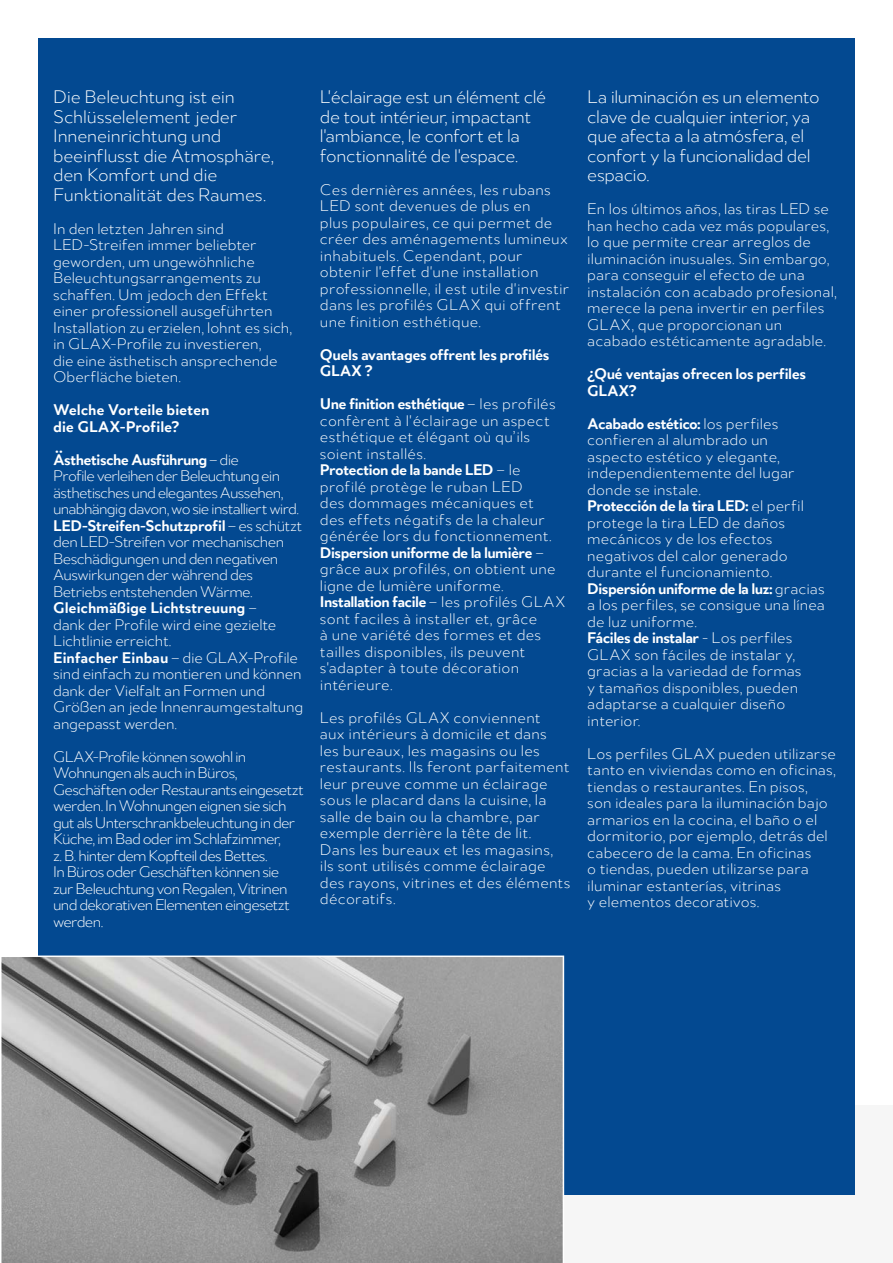
<style>
.page{position:relative;width:893px;height:1263px;background:#fff}
.page>*{position:absolute;margin:0;border:0;box-sizing:border-box;transform-origin:0 0}
.t1{font:300 19.5px/19.5px "Merel";letter-spacing:-.02em;color:#fff}
.t2{font:300 16.5px/16.5px "Merel";color:#fff}
.t3{font:300 16.5px/16.5px "Merel";letter-spacing:-.035em;color:#fff}
.t4{font:300 16.5px/16.5px "Merel";letter-spacing:-.045em;color:#fff}
.t5{font:700 16.5px/16.5px "Merel";letter-spacing:-.03em;color:#fff}
.s1{font-weight:700}
</style>
<div class="page">
<div style="left:0;top:1105px;width:893px;height:158px;background:#f6f6f6"></div>
<div style="left:38px;top:38px;width:817px;height:1157px;background:#034991"></div>
<svg style="left:1px;top:955px;width:563px;height:308px"></svg>
<p class="t1" style="left:53px;top:86px;width:222px">Die Beleuchtung ist ein<br>Schlüsselelement jeder<br>Inneneinrichtung und beeinflusst die Atmosphäre, den Komfort und die<br>Funktionalität des Raumes.</p>
<p class="t2" style="left:53px;top:219px;width:241px">In den letzten Jahren sind<br>LED-Streifen immer beliebter geworden, um ungewöhnliche<br>Beleuchtungsarrangements zu schaffen. Um jedoch den Effekt einer professionell ausgeführten<br>Installation zu erzielen, lohnt es sich, in GLAX-Profile zu investieren,<br>die eine ästhetisch ansprechende<br>Oberfläche bieten.</p>
<p class="t5" style="left:53px;top:400px;width:158px">Welche Vorteile bieten die GLAX-Profile?</p>
<p class="t3" style="left:53px;top:450px;width:252px"><span class="s1">Ästhetische Ausführung</span> – die<br>Profile verleihen der Beleuchtung ein ästhetisches und elegantes Aussehen, unabhängig davon, wo sie installiert wird.<br><span class="s1">LED-Streifen-Schutzprofil</span> – es schützt den LED-Streifen vor mechanischen Beschädigungen und den negativen Auswirkungen der während des Betriebs entstehenden Wärme.<br><span class="s1">Gleichmäßige Lichtstreuung</span> –<br>dank der Profile wird eine gezielte Lichtlinie erreicht.<br><span class="s1">Einfacher Einbau</span> – die GLAX-Profile sind einfach zu montieren und können dank der Vielfalt an Formen und Größen an jede Innenraumgestaltung angepasst werden.</p>
<p class="t4" style="left:53px;top:747px;width:252px">GLAX-Profile können sowohl in Wohnungen als auch in Büros, Geschäften oder Restaurants eingesetzt werden. In Wohnungen eignen sie sich gut als Unterschrankbeleuchtung in der Küche, im Bad oder im Schlafzimmer,<br>z. B. hinter dem Kopfteil des Bettes.<br>In Büros oder Geschäften können sie<br>zur Beleuchtung von Regalen, Vitrinen und dekorativen Elementen eingesetzt werden.</p>
<p class="t1" style="left:320px;top:86px;width:228px">L'éclairage est un élément clé de tout intérieur, impactant l'ambiance, le confort et la fonctionnalité de l'espace.</p>
<p class="t2" style="left:320px;top:180px;width:251px">Ces dernières années, les rubans<br>LED sont devenues de plus en<br>plus populaires, ce qui permet de créer des aménagements lumineux inhabituels. Cependant, pour obtenir l'effet d'une installation professionnelle, il est utile d'investir dans les profilés GLAX qui offrent une finition esthétique.</p>
<p class="t5" style="left:320px;top:345px;width:231px">Quels avantages offrent les profilés<br>GLAX ?</p>
<p class="t2" style="left:320px;top:395px;width:247px"><span class="s1">Une finition esthétique</span> – les profilés confèrent à l'éclairage un aspect esthétique et élégant où qu’ils soient installés.<br><span class="s1">Protection de la bande LED</span> – le profilé protège le ruban LED<br>des dommages mécaniques et<br>des effets négatifs de la chaleur générée lors du fonctionnement.<br><span class="s1">Dispersion uniforme de la lumière</span> – grâce aux profilés, on obtient une ligne de lumière uniforme.<br><span class="s1">Installation facile</span> – les profilés GLAX sont faciles à installer et, grâce<br>à une variété des formes et des tailles disponibles, ils peuvent s'adapter à toute décoration intérieure.</p>
<p class="t2" style="left:320px;top:708px;width:252px">Les profilés GLAX conviennent<br>aux intérieurs à domicile et dans<br>les bureaux, les magasins ou les restaurants. Ils feront parfaitement leur preuve comme un éclairage sous le placard dans la cuisine, la salle de bain ou la chambre, par exemple derrière la tête de lit.<br>Dans les bureaux et les magasins, ils sont utilisés comme éclairage des rayons, vitrines et des éléments décoratifs.</p>
<p class="t1" style="left:587px;top:86px;width:234px">La iluminación es un elemento clave de cualquier interior, ya que afecta a la atmósfera, el confort y la funcionalidad del espacio.</p>
<p class="t2" style="left:587px;top:200px;width:251px">En los últimos años, las tiras LED se han hecho cada vez más populares, lo que permite crear arreglos de iluminación inusuales. Sin embargo, para conseguir el efecto de una instalación con acabado profesional, merece la pena invertir en perfiles GLAX, que proporcionan un acabado estéticamente agradable.</p>
<p class="t5" style="left:587px;top:364px;width:220px">¿Qué ventajas ofrecen los perfiles<br>GLAX?</p>
<p class="t2" style="left:587px;top:414px;width:239px"><span class="s1">Acabado estético:</span> los perfiles confieren al alumbrado un aspecto estético y elegante, independientemente del lugar donde se instale.<br><span class="s1">Protección de la tira LED:</span> el perfil protege la tira LED de daños mecánicos y de los efectos negativos del calor generado durante el funcionamiento.<br><span class="s1">Dispersión uniforme de la luz:</span> gracias a los perfiles, se consigue una línea de luz uniforme.<br><span class="s1">Fáciles de instalar</span> - Los perfiles<br>GLAX son fáciles de instalar y, gracias a la variedad de formas<br>y tamaños disponibles, pueden adaptarse a cualquier diseño interior.</p>
<p class="t2" style="left:587px;top:744px;width:250px">Los perfiles GLAX pueden utilizarse tanto en viviendas como en oficinas, tiendas o restaurantes. En pisos, son ideales para la iluminación bajo armarios en la cocina, el baño o el dormitorio, por ejemplo, detrás del cabecero de la cama. En oficinas<br>o tiendas, pueden utilizarse para iluminar estanterías, vitrinas<br>y elementos decorativos.</p>
</div>
